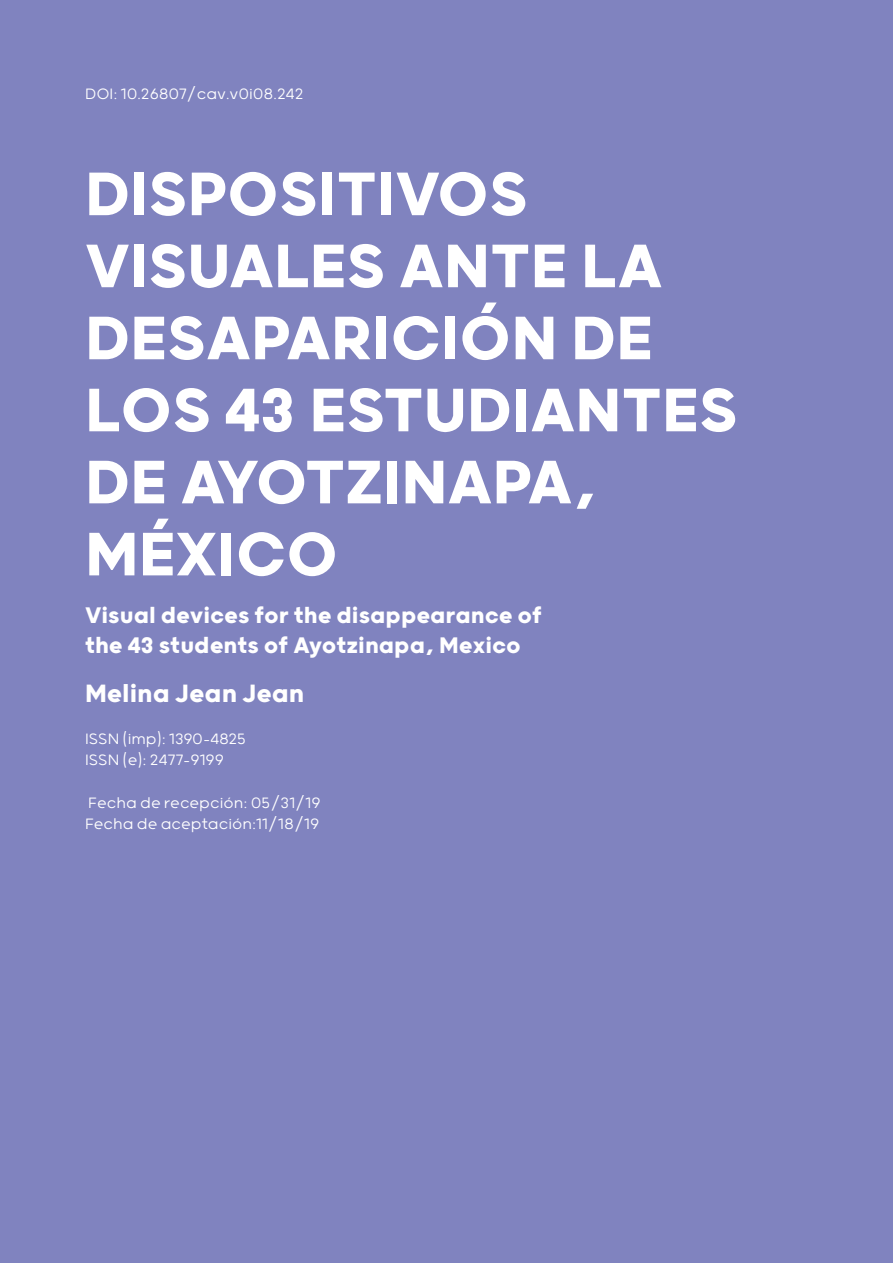
<style>
.page{position:relative;width:893px;height:1263px;background:#8083bf}
.page>*{position:absolute;margin:0;border:0;box-sizing:border-box;transform-origin:0 0}
.t1{font:700 73.5px/72px "Grold";color:#fff}
.t2{font:700 30px "Grold";color:#fff}
.t3{font:700 27px/30px "Grold";color:#fff}
.t4{font:300 18px/21px "Grold";color:#fff}
</style>
<div class="page">
<p class="t4" style="left:85px;top:82px;width:220px">DOI: 10.26807/cav.v0i08.242</p>
<h1 class="t1" style="left:85px;top:154px;width:654px">DISPOSITIVOS<br>VISUALES ANTE LA<br>DESAPARICIÓN DE<br>LOS 43 ESTUDIANTES<br>DE AYOTZINAPA,<br>MÉXICO</h1>
<h3 class="t3" style="left:85px;top:599px;width:459px">Visual devices for the disappearance of the 43 students of Ayotzinapa, Mexico</h3>
<h2 class="t2" style="left:85px;top:676px;width:221px">Melina Jean Jean</h2>
<p class="t4" style="left:85px;top:728px;width:162px">ISSN (imp): 1390-4825<br>ISSN (e): 2477-9199</p>
<p class="t4" style="left:85px;top:791px;width:237px">Fecha de recepción: 05/31/19<br>Fecha de aceptación:11/18/19</p>
</div>
